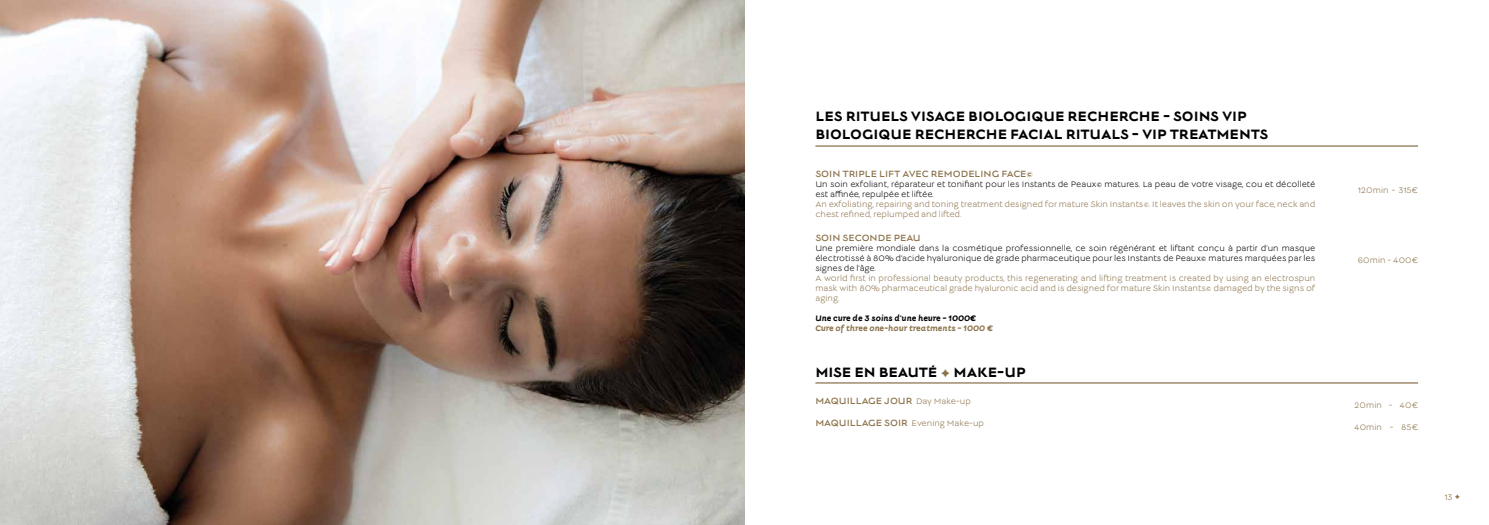
<style>
.page{position:relative;width:1489px;height:525px;background:#fff}
.page>*{position:absolute;margin:0;border:0;box-sizing:border-box;transform-origin:0 0}
.t1{font:700 15px/18px "Lucien";color:#000}
.t2{font:10px/21.5px "Lucien";color:#8c734b}
.t3{font:8.75px/10px "Lucien";color:#8c734b}
.t4{font:8.75px/10px "Lucien";color:#000}
.t5{font:italic 700 8.75px "Lucien";color:#8c734b}
.t6{font:italic 700 8.75px "Lucien";color:#000}
.s1{color:#8c734b}
.s2{font-size:8.75px}
.s3{font-style:inherit}
</style>
<div class="page">
<hr style="left:815px;top:145px;width:602px;height:2px;background:#8c734b">
<hr style="left:815px;top:382px;width:602px;height:1px;background:#8c734b">
<img style="left:0;top:0;width:744px;height:524px">
<h1 class="t1" style="left:815px;top:108px;width:454px">LES RITUELS VISAGE BIOLOGIQUE RECHERCHE - SOINS VIP<br>BIOLOGIQUE RECHERCHE FACIAL RITUALS - VIP TREATMENTS</h1>
<p class="t2" style="left:815px;top:163px;width:219px">SOIN TRIPLE LIFT AVEC REMODELING FACE©</p>
<p class="t4" style="left:815px;top:180px;width:501px">Un soin exfoliant, réparateur et tonifiant pour les Instants de Peaux© matures. La peau de votre visage, cou et décolleté est affinée, repulpée et liftée.</p>
<p class="t3" style="left:815px;top:200px;width:501px">An exfoliating, repairing and toning treatment designed for mature Skin Instants©. It leaves the skin on your face, neck and chest refined, replumped and lifted.</p>
<p class="t2" style="left:815px;top:227px;width:107px">SOIN SECONDE PEAU</p>
<p class="t4" style="left:815px;top:244px;width:501px;text-align:justify">Une première mondiale dans la cosmétique professionnelle, ce soin régénérant et liftant conçu à partir d’un masque électrotissé à 80% d’acide hyaluronique de grade pharmaceutique pour les Instants de Peaux© matures marquées par les signes de l’âge.</p>
<p class="t3" style="left:815px;top:274px;width:501px;text-align:justify">A world first in professional beauty products, this regenerating and lifting treatment is created by using an electrospun mask with 80% pharmaceutical grade hyaluronic acid and is designed for mature Skin Instants© damaged by the signs of aging.</p>
<p class="t6" style="left:815px;top:314px;width:162px">Une cure de 3 soins d’une heure - 1000€</p>
<p class="t5" style="left:815px;top:324px;width:179px">Cure of three one-hour treatments - 1000 €</p>
<h1 class="t1" style="left:815px;top:363px;width:212px">MISE EN BEAUTÉ <span class="s1">♢</span> MAKE-UP</h1>
<p class="t2" style="left:815px;top:390px;width:170px">MAQUILLAGE JOUR <span class="s2">Day Make-up<br></span>MAQUILLAGE SOIR <span class="s2">Evening Make-up</span></p>
<p class="t3" style="left:1357px;top:185px;width:62px">120min - 315€</p>
<p class="t3" style="left:1357px;top:255px;width:62px">60min - 400€</p>
<p class="t3" style="left:1354px;top:400px;width:65px">20min - 40€</p>
<p class="t3" style="left:1354px;top:422px;width:65px">40min - 85€</p>
<p class="t3" style="left:1444px;top:492px;width:18px">13 <span class="s3">♢</span></p>
</div>
